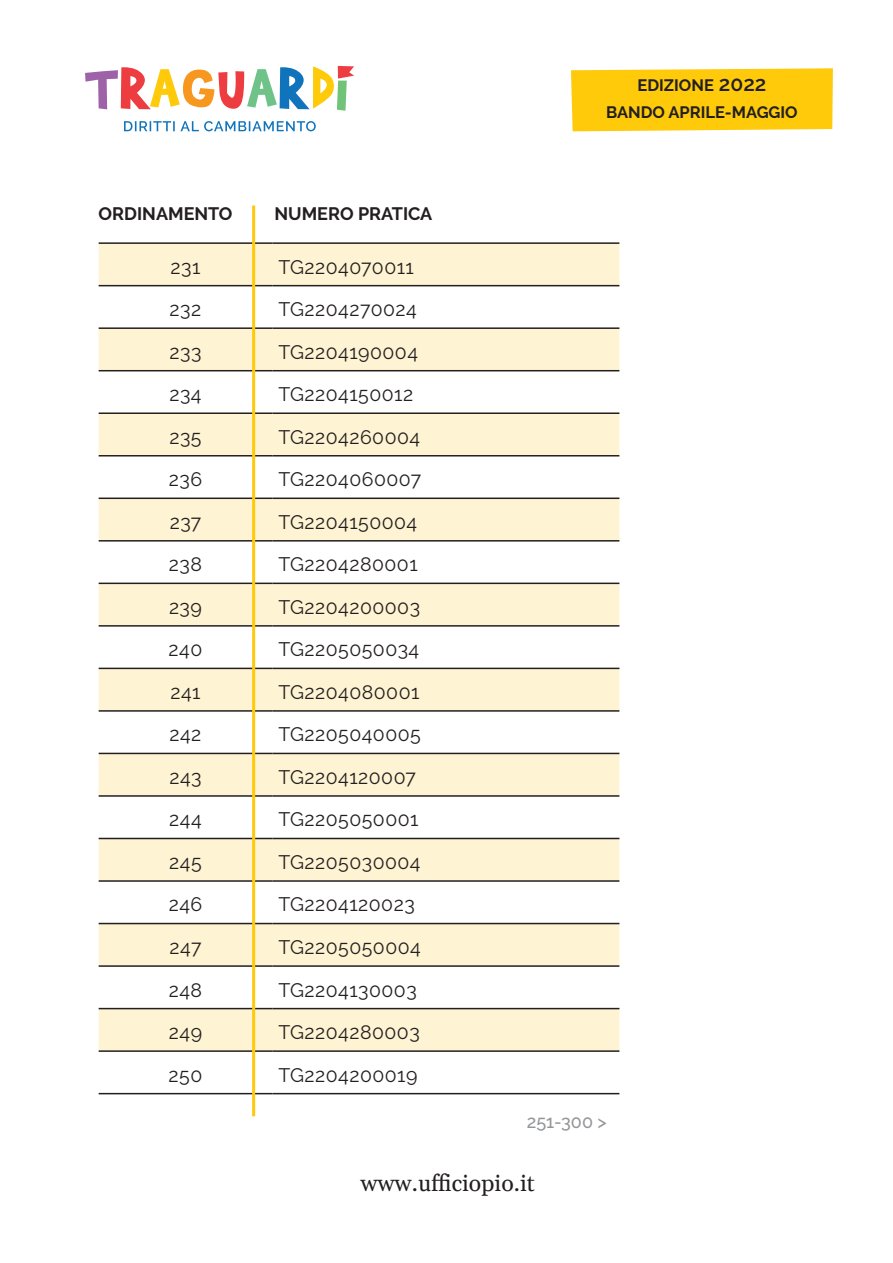
<style>
.page{position:relative;width:893px;height:1263px;background:#fff}
.page>*{position:absolute;margin:0;border:0;box-sizing:border-box;transform-origin:0 0}
.t1{font:23.1px "Gelasio";color:#231f20}
.t2{font:19.5px "Raleway";letter-spacing:.025em;color:#231f20}
.t3{font:700 18px "Raleway";color:#231f20}
.t4{font:500 18px "Raleway";color:#939598}
.t5{font:700 16.5px "Raleway";color:#231f20}
.s1{font-weight:600;font-size:21px}
</style>
<div class="page">
<div style="left:571px;top:68px;width:262px;height:63px;background:#feca0a"></div>
<svg style="left:85px;top:66px;width:269px;height:45px"></svg>
<svg style="left:124px;top:121px;width:192px;height:10px"></svg>
<svg style="left:99px;top:244px;width:520px;height:806px;fill:#fef3d2"></svg>
<hr style="left:99px;top:242px;width:173px;height:2px;background:#231f20">
<hr style="left:272px;top:242px;width:347px;height:2px;background:#231f20">
<hr style="left:99px;top:285px;width:173px;height:1px;background:#231f20">
<hr style="left:272px;top:285px;width:347px;height:1px;background:#231f20">
<hr style="left:99px;top:327px;width:173px;height:2px;background:#231f20">
<hr style="left:272px;top:327px;width:347px;height:2px;background:#231f20">
<hr style="left:99px;top:370px;width:173px;height:1px;background:#231f20">
<hr style="left:272px;top:370px;width:347px;height:1px;background:#231f20">
<hr style="left:99px;top:412px;width:173px;height:2px;background:#231f20">
<hr style="left:272px;top:412px;width:347px;height:2px;background:#231f20">
<hr style="left:99px;top:455px;width:173px;height:1px;background:#231f20">
<hr style="left:272px;top:455px;width:347px;height:1px;background:#231f20">
<hr style="left:99px;top:497px;width:173px;height:2px;background:#231f20">
<hr style="left:272px;top:497px;width:347px;height:2px;background:#231f20">
<hr style="left:99px;top:540px;width:173px;height:2px;background:#231f20">
<hr style="left:272px;top:540px;width:347px;height:2px;background:#231f20">
<hr style="left:99px;top:583px;width:173px;height:1px;background:#231f20">
<hr style="left:272px;top:583px;width:347px;height:1px;background:#231f20">
<hr style="left:99px;top:625px;width:173px;height:2px;background:#231f20">
<hr style="left:272px;top:625px;width:347px;height:2px;background:#231f20">
<hr style="left:99px;top:668px;width:173px;height:1px;background:#231f20">
<hr style="left:272px;top:668px;width:347px;height:1px;background:#231f20">
<hr style="left:99px;top:710px;width:173px;height:2px;background:#231f20">
<hr style="left:272px;top:710px;width:347px;height:2px;background:#231f20">
<hr style="left:99px;top:753px;width:173px;height:1px;background:#231f20">
<hr style="left:272px;top:753px;width:347px;height:1px;background:#231f20">
<hr style="left:99px;top:795px;width:173px;height:2px;background:#231f20">
<hr style="left:272px;top:795px;width:347px;height:2px;background:#231f20">
<hr style="left:99px;top:838px;width:173px;height:1px;background:#231f20">
<hr style="left:272px;top:838px;width:347px;height:1px;background:#231f20">
<hr style="left:99px;top:880px;width:173px;height:2px;background:#231f20">
<hr style="left:272px;top:880px;width:347px;height:2px;background:#231f20">
<hr style="left:99px;top:923px;width:173px;height:1px;background:#231f20">
<hr style="left:272px;top:923px;width:347px;height:1px;background:#231f20">
<hr style="left:99px;top:965px;width:173px;height:2px;background:#231f20">
<hr style="left:272px;top:965px;width:347px;height:2px;background:#231f20">
<hr style="left:99px;top:1008px;width:173px;height:1px;background:#231f20">
<hr style="left:272px;top:1008px;width:347px;height:1px;background:#231f20">
<hr style="left:99px;top:1050px;width:173px;height:2px;background:#231f20">
<hr style="left:272px;top:1050px;width:347px;height:2px;background:#231f20">
<hr style="left:99px;top:1093px;width:173px;height:1px;background:#231f20">
<hr style="left:272px;top:1093px;width:347px;height:1px;background:#231f20">
<hr style="left:252px;top:205px;width:3px;height:911px;background:#feca0a">
<p class="t3" style="left:99px;top:204px;width:135px">ORDINAMENTO</p>
<p class="t3" style="left:274px;top:204px;width:159px">NUMERO PRATICA</p>
<p class="t2" style="left:171px;top:255px;width:31px">231</p>
<p class="t2" style="left:278px;top:255px;width:137px">TG2204070011</p>
<p class="t2" style="left:170px;top:298px;width:33px">232</p>
<p class="t2" style="left:278px;top:298px;width:140px">TG2204270024</p>
<p class="t2" style="left:170px;top:340px;width:33px">233</p>
<p class="t2" style="left:278px;top:340px;width:141px">TG2204190004</p>
<p class="t2" style="left:169px;top:383px;width:34px">234</p>
<p class="t2" style="left:278px;top:383px;width:136px">TG2204150012</p>
<p class="t2" style="left:169px;top:425px;width:34px">235</p>
<p class="t2" style="left:278px;top:425px;width:143px">TG2204260004</p>
<p class="t2" style="left:169px;top:468px;width:35px">236</p>
<p class="t2" style="left:278px;top:468px;width:144px">TG2204060007</p>
<p class="t2" style="left:170px;top:510px;width:33px">237</p>
<p class="t2" style="left:278px;top:510px;width:140px">TG2204150004</p>
<p class="t2" style="left:169px;top:553px;width:35px">238</p>
<p class="t2" style="left:278px;top:553px;width:141px">TG2204280001</p>
<p class="t2" style="left:169px;top:596px;width:34px">239</p>
<p class="t2" style="left:278px;top:596px;width:143px">TG2204200003</p>
<p class="t2" style="left:169px;top:638px;width:35px">240</p>
<p class="t2" style="left:278px;top:638px;width:142px">TG2205050034</p>
<p class="t2" style="left:170px;top:681px;width:32px">241</p>
<p class="t2" style="left:278px;top:681px;width:143px">TG2204080001</p>
<p class="t2" style="left:170px;top:723px;width:33px">242</p>
<p class="t2" style="left:278px;top:723px;width:144px">TG2205040005</p>
<p class="t2" style="left:169px;top:766px;width:34px">243</p>
<p class="t2" style="left:278px;top:766px;width:139px">TG2204120007</p>
<p class="t2" style="left:169px;top:808px;width:34px">244</p>
<p class="t2" style="left:278px;top:808px;width:142px">TG2205050001</p>
<p class="t2" style="left:169px;top:851px;width:34px">245</p>
<p class="t2" style="left:278px;top:851px;width:144px">TG2205030004</p>
<p class="t2" style="left:169px;top:893px;width:35px">246</p>
<p class="t2" style="left:278px;top:893px;width:138px">TG2204120023</p>
<p class="t2" style="left:170px;top:936px;width:33px">247</p>
<p class="t2" style="left:278px;top:936px;width:144px">TG2205050004</p>
<p class="t2" style="left:169px;top:978px;width:35px">248</p>
<p class="t2" style="left:278px;top:978px;width:140px">TG2204130003</p>
<p class="t2" style="left:169px;top:1021px;width:35px">249</p>
<p class="t2" style="left:278px;top:1021px;width:143px">TG2204280003</p>
<p class="t2" style="left:169px;top:1063px;width:35px">250</p>
<p class="t2" style="left:278px;top:1063px;width:141px">TG2204200019</p>
<p class="t5" style="left:637px;top:76px;width:131px">EDIZIONE <span class="s1">2022</span></p>
<p class="t5" style="left:606px;top:103px;width:193px">BANDO APRILE-MAGGIO</p>
<p class="t4" style="left:527px;top:1111px;width:82px">251-300 &gt;</p>
<p class="t1" style="left:361px;top:1161px;width:176px">www.ufficiopio.it</p>
</div>
